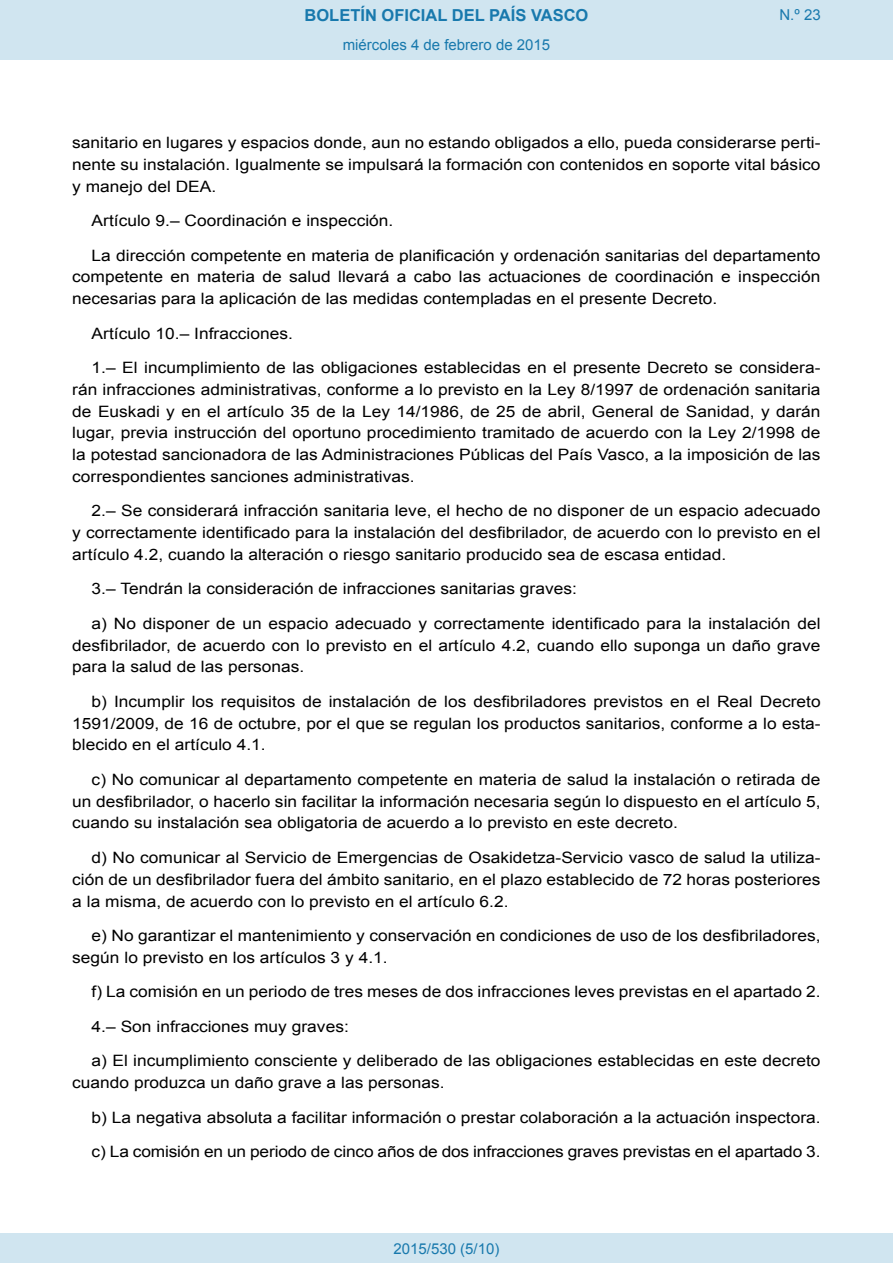
<style>
.page{position:relative;width:893px;height:1263px;background:#fff}
.page>*{position:absolute;margin:0;border:0;box-sizing:border-box;transform-origin:0 0}
.t1{font:700 16.5px "Arial";color:#1879ad}
.BOPVDetalle{font:15.6px/21.8px "Arial";color:#000;text-align:justify;scale:1.11 1}
.Paginacion_Centro{font:15px "Arial";color:#1879ad}
</style>
<div class="page">
<div style="left:0;top:0;width:893px;height:60px;background:#d0e5f0"></div>
<div style="left:0;top:1233px;width:893px;height:30px;background:#d0e5f0"></div>
<p class="t1" style="left:305px;top:4px;width:285px">BOLETÍN OFICIAL DEL PAÍS VASCO</p>
<p class="Paginacion_Centro" style="left:343px;top:35px;width:209px">miércoles 4 de febrero de 2015</p>
<p class="Paginacion_Centro" style="left:779px;top:5px;width:43px">N.º 23</p>
<p class="BOPVDetalle" style="left:72px;top:132px;width:676px">sanitario en lugares y espacios donde, aun no estando obligados a ello, pueda considerarse perti&shy;nente su instalación. Igualmente se impulsará la formación con contenidos en soporte vital básico y manejo del DEA.</p>
<p class="BOPVDetalle" style="left:92px;top:210px;width:273px">Artículo 9.– Coordinación e inspección.</p>
<p class="BOPVDetalle" style="left:72px;top:244px;width:675px;text-indent:19px">La dirección competente en materia de planificación y ordenación sanitarias del departamento competente en materia de salud llevará a cabo las actuaciones de coordinación e inspección necesarias para la aplicación de las medidas contempladas en el presente Decreto.</p>
<p class="BOPVDetalle" style="left:92px;top:322px;width:183px">Artículo 10.– Infracciones.</p>
<p class="BOPVDetalle" style="left:72px;top:357px;width:676px;text-indent:19px">1.– El incumplimiento de las obligaciones establecidas en el presente Decreto se considera&shy;rán infracciones administrativas, conforme a lo previsto en la Ley 8/1997 de ordenación sanitaria de Euskadi y en el artículo 35 de la Ley 14/1986, de 25 de abril, General de Sanidad, y darán lugar, previa instrucción del oportuno procedimiento tramitado de acuerdo con la Ley 2/1998 de la potestad sancionadora de las Administraciones Públicas del País Vasco, a la imposición de las correspondientes sanciones administrativas.</p>
<p class="BOPVDetalle" style="left:72px;top:500px;width:676px;text-indent:19px">2.– Se considerará infracción sanitaria leve, el hecho de no disponer de un espacio adecuado y correctamente identificado para la instalación del desfibrilador, de acuerdo con lo previsto en el artículo 4.2, cuando la alteración o riesgo sanitario producido sea de escasa entidad.</p>
<p class="BOPVDetalle" style="left:92px;top:578px;width:439px">3.– Tendrán la consideración de infracciones sanitarias graves:</p>
<p class="BOPVDetalle" style="left:72px;top:613px;width:676px;text-indent:19px">a) No disponer de un espacio adecuado y correctamente identificado para la instalación del desfibrilador, de acuerdo con lo previsto en el artículo 4.2, cuando ello suponga un daño grave para la salud de las personas.</p>
<p class="BOPVDetalle" style="left:72px;top:691px;width:676px;text-indent:19px">b) Incumplir los requisitos de instalación de los desfibriladores previstos en el Real Decreto 1591/2009, de 16 de octubre, por el que se regulan los productos sanitarios, conforme a lo esta&shy;blecido en el artículo 4.1.</p>
<p class="BOPVDetalle" style="left:72px;top:769px;width:676px;text-indent:19px">c) No comunicar al departamento competente en materia de salud la instalación o retirada de un desfibrilador, o hacerlo sin facilitar la información necesaria según lo dispuesto en el artículo 5, cuando su instalación sea obligatoria de acuerdo a lo previsto en este decreto.</p>
<p class="BOPVDetalle" style="left:72px;top:847px;width:676px;text-indent:19px">d) No comunicar al Servicio de Emergencias de Osakidetza-Servicio vasco de salud la utiliza&shy;ción de un desfibrilador fuera del ámbito sanitario, en el plazo establecido de 72 horas posteriores a la misma, de acuerdo con lo previsto en el artículo 6.2.</p>
<p class="BOPVDetalle" style="left:72px;top:925px;width:676px;text-indent:19px">e) No garantizar el mantenimiento y conservación en condiciones de uso de los desfibriladores, según lo previsto en los artículos 3 y 4.1.</p>
<p class="BOPVDetalle" style="left:92px;top:981px;width:658px">f) La comisión en un periodo de tres meses de dos infracciones leves previstas en el apartado 2.</p>
<p class="BOPVDetalle" style="left:92px;top:1015px;width:233px">4.– Son infracciones muy graves:</p>
<p class="BOPVDetalle" style="left:72px;top:1050px;width:676px;text-indent:19px">a) El incumplimiento consciente y deliberado de las obligaciones establecidas en este decreto cuando produzca un daño grave a las personas.</p>
<p class="BOPVDetalle" style="left:92px;top:1106px;width:658px">b) La negativa absoluta a facilitar información o prestar colaboración a la actuación inspectora.</p>
<p class="BOPVDetalle" style="left:92px;top:1141px;width:658px">c) La comisión en un periodo de cinco años de dos infracciones graves previstas en el apartado 3.</p>
<p class="Paginacion_Centro" style="left:393px;top:1238px;width:107px">2015/530 (5/10)</p>
</div>
